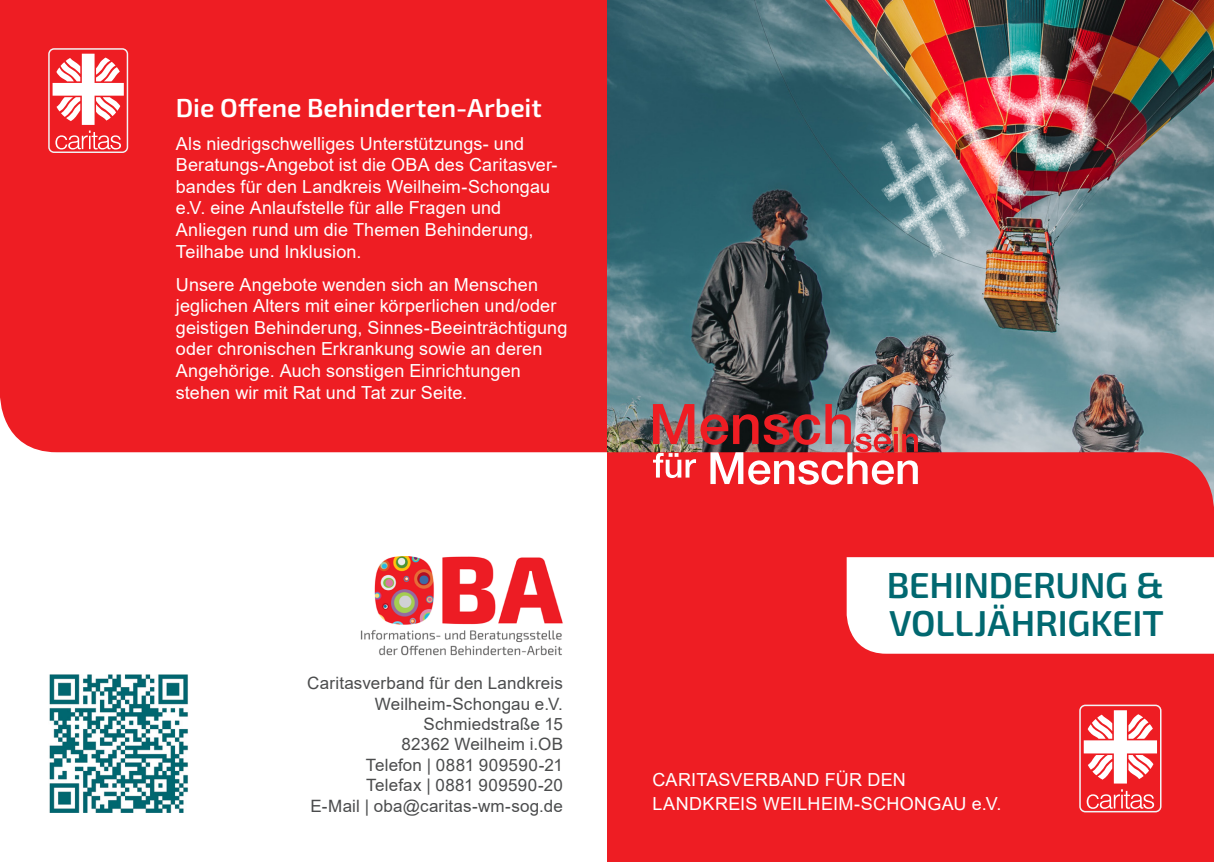
<style>
.page{position:relative;width:1214px;height:862px;background:#fff}
.page>*{position:absolute;margin:0;border:0;box-sizing:border-box;transform-origin:0 0}
.t1{font:600 36px "Exo 2";letter-spacing:-.005em;color:#016870}
.t2{font:600 26px "Exo 2";color:#fff}
.t3{font:18px/21.6px "Arial";letter-spacing:.005em;color:#fff}
.t4{font:17px "Arial";letter-spacing:.01em;color:#4b4c4d}
</style>
<div class="page">
<img style="left:607px;top:0;width:606px;height:452px">
<div style="left:607px;top:452px;width:606px;height:410px;background:#ee1d23"></div>
<img style="left:653px;top:404px;width:264px;height:81px">
<svg style="left:846px;top:557px;width:367px;height:97px"></svg>
<div style="left:0;top:0;width:607px;height:452px;background:#ee1d23"></div>
<img style="left:49px;top:675px;width:139px;height:137px">
<div style="left:48px;top:48px;width:80px;height:105px;border:1px solid #f2f3f4;border-radius:5px"></div>
<svg style="left:55px;top:131px;width:66px;height:18px"></svg>
<svg style="left:53px;top:54px;width:71px;height:71px"></svg>
<div style="left:1079px;top:704px;width:82px;height:108px;border:2px solid #f2f3f4;border-radius:5px"></div>
<svg style="left:1086px;top:789px;width:67px;height:20px"></svg>
<svg style="left:1083px;top:710px;width:73px;height:73px"></svg>
<img style="left:360px;top:557px;width:203px;height:99px">
<img style="left:880px;top:35px;width:224px;height:223px">
<p class="t2" style="left:176px;top:89px;width:367px">Die Offene Behinderten-Arbeit</p>
<p class="t3" style="left:176px;top:132px;width:383px">Als niedrigschwelliges Unterstützungs- und Beratungs-Angebot ist die OBA des Caritasver&shy;bandes für den Landkreis Weilheim-Schongau e.V. eine Anlaufstelle für alle Fragen und Anliegen rund um die Themen Behinderung, Teilhabe und Inklusion.</p>
<p class="t3" style="left:176px;top:273px;width:393px">Unsere Angebote wenden sich an Menschen jeglichen Alters mit einer körperlichen und/oder geistigen Behinderung, Sinnes-Beeinträchtigung oder chronischen Erkrankung sowie an deren Angehörige. Auch sonstigen Einrichtungen</p>
<p class="t3" style="left:176px;top:381px;width:293px">stehen wir mit Rat und Tat zur Seite.</p>
<p class="t4" style="left:307px;top:671px;width:257px">Caritasverband für den Landkreis</p>
<p class="t4" style="left:375px;top:692px;width:189px">Weilheim-Schongau e.V.</p>
<p class="t4" style="left:423px;top:712px;width:141px">Schmiedstraße 15</p>
<p class="t4" style="left:401px;top:733px;width:163px">82362 Weilheim i.OB</p>
<p class="t4" style="left:366px;top:753px;width:198px">Telefon | 0881 909590-21</p>
<p class="t4" style="left:366px;top:773px;width:198px">Telefax | 0881 909590-20</p>
<p class="t4" style="left:310px;top:794px;width:254px">E-Mail | oba@caritas-wm-sog.de</p>
<p class="t1" style="left:886px;top:560px;width:279px">BEHINDERUNG &amp;</p>
<p class="t1" style="left:889px;top:598px;width:276px">VOLLJÄHRIGKEIT</p>
<p class="t3" style="left:652px;top:769px;width:255px">CARITASVERBAND FÜR DEN</p>
<p class="t3" style="left:652px;top:793px;width:351px">LANDKREIS WEILHEIM-SCHONGAU e.V.</p>
</div>
